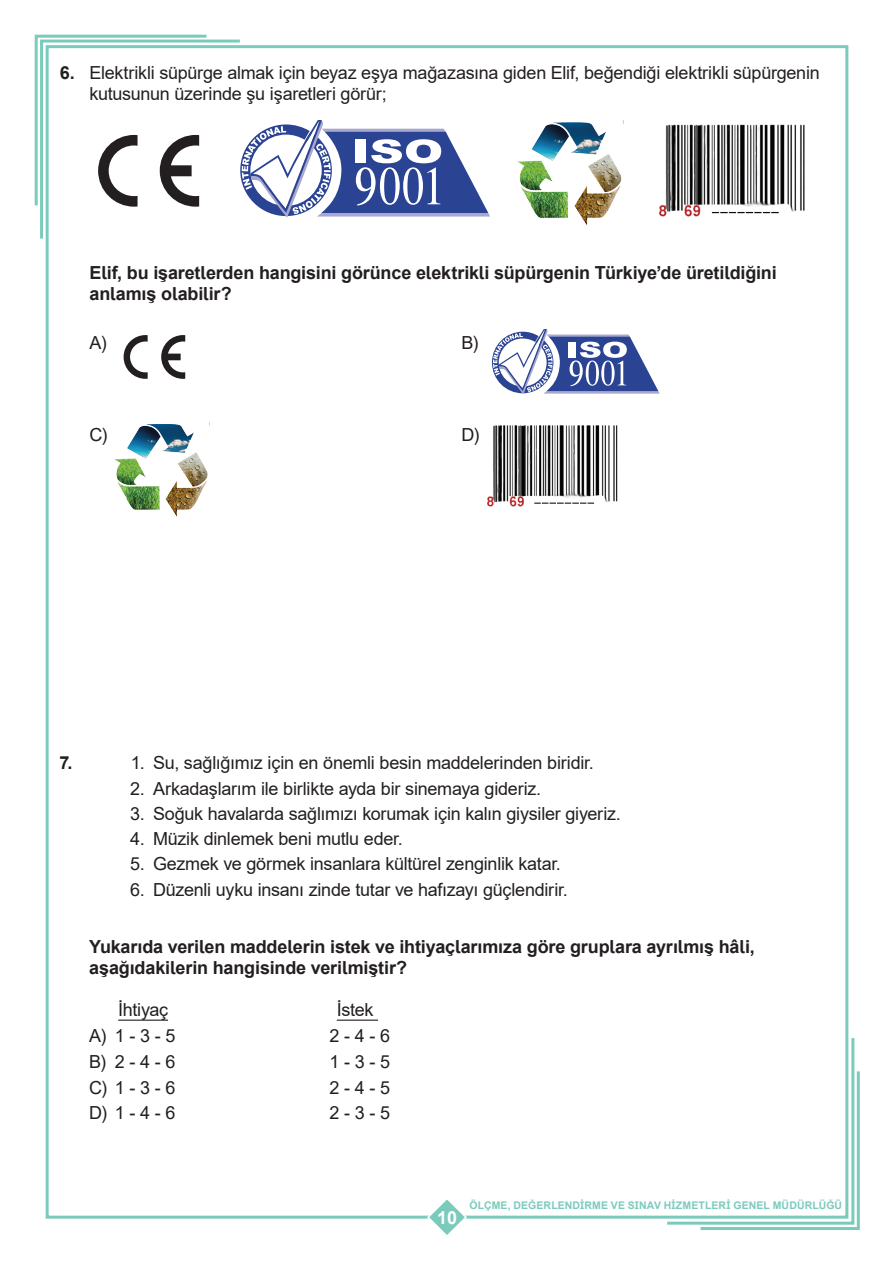
<style>
.page{position:relative;width:893px;height:1263px;background:#fff}
.page>*{position:absolute;margin:0;border:0;box-sizing:border-box;transform-origin:0 0}
.t1{font:18px/21px "Arial";letter-spacing:-.015em;color:#231f20}
.t2{font:700 18px/21px "Arial";letter-spacing:-.01em;color:#231f20}
.t3{font:700 18px "Arial";color:#fff}
.t4{font:700 10.5px "Arial";letter-spacing:.01em;color:#7bcbbc}
.s1{font-weight:700}
</style>
<div class="page">
<svg style="left:664px;top:1035px;width:196px;height:195px"></svg>
<svg style="left:426px;top:1200px;width:42px;height:35px"></svg>
<img style="left:659px;top:124px;width:146px;height:94px">
<img style="left:517px;top:121px;width:106px;height:105px">
<svg style="left:34px;top:34px;width:456px;height:208px"></svg>
<svg style="left:124px;top:335px;width:24px;height:44px"></svg>
<svg style="left:161px;top:335px;width:24px;height:44px"></svg>
<svg style="left:492px;top:329px;width:168px;height:65px"></svg>
<img style="left:115px;top:424px;width:93px;height:93px">
<img style="left:487px;top:425px;width:131px;height:82px">
<hr style="left:118px;top:1019px;width:50px;height:2px;background:#231f20">
<hr style="left:337px;top:1019px;width:41px;height:2px;background:#231f20">
<p class="t1" style="left:90px;top:62px;width:732px;text-indent:-30px"><span class="s1">6.</span> Elektrikli süpürge almak için beyaz eşya mağazasına giden Elif, beğendiği elektrikli süpürgenin kutusunun üzerinde şu işaretleri görür;</p>
<p class="t2" style="left:90px;top:262px;width:689px">Elif, bu işaretlerden hangisini görünce elektrikli süpürgenin Türkiye’de üretildiğini anlamış olabilir?</p>
<p class="t1" style="left:90px;top:332px;width:19px">A)</p>
<p class="t1" style="left:462px;top:332px;width:18px">B)</p>
<p class="t1" style="left:90px;top:424px;width:19px">C)</p>
<p class="t1" style="left:462px;top:424px;width:19px">D)</p>
<p class="t2" style="left:60px;top:753px;width:15px">7.</p>
<p class="t1" style="left:131px;top:752px;width:464px">1. Su, sağlığımız için en önemli besin maddelerinden biridir.</p>
<p class="t1" style="left:130px;top:777px;width:413px">2. Arkadaşlarım ile birlikte ayda bir sinemaya gideriz.</p>
<p class="t1" style="left:130px;top:803px;width:492px">3. Soğuk havalarda sağlımızı korumak için kalın giysiler giyeriz.</p>
<p class="t1" style="left:130px;top:828px;width:274px">4. Müzik dinlemek beni mutlu eder.</p>
<p class="t1" style="left:130px;top:853px;width:432px">5. Gezmek ve görmek insanlara kültürel zenginlik katar.</p>
<p class="t1" style="left:130px;top:878px;width:439px">6. Düzenli uyku insanı zinde tutar ve hafızayı güçlendirir.</p>
<p class="t2" style="left:89px;top:936px;width:667px">Yukarıda verilen maddelerin istek ve ihtiyaçlarımıza göre gruplara ayrılmış hâli, aşağıdakilerin hangisinde verilmiştir?</p>
<p class="t1" style="left:118px;top:999px;width:52px">İhtiyaç</p>
<p class="t1" style="left:337px;top:999px;width:38px">İstek</p>
<p class="t1" style="left:89px;top:1025px;width:88px">A) 1 - 3 - 5</p>
<p class="t1" style="left:330px;top:1025px;width:62px">2 - 4 - 6</p>
<p class="t1" style="left:89px;top:1051px;width:88px">B) 2 - 4 - 6</p>
<p class="t1" style="left:330px;top:1051px;width:62px">1 - 3 - 5</p>
<p class="t1" style="left:89px;top:1076px;width:88px">C) 1 - 3 - 6</p>
<p class="t1" style="left:330px;top:1076px;width:62px">2 - 4 - 5</p>
<p class="t1" style="left:89px;top:1102px;width:88px">D) 1 - 4 - 6</p>
<p class="t1" style="left:330px;top:1102px;width:62px">2 - 3 - 5</p>
<p class="t3" style="left:437px;top:1205px;width:22px">10</p>
<p class="t4" style="left:469px;top:1198px;width:374px">ÖLÇME, DEĞERLENDİRME VE SINAV HİZMETLERİ GENEL MÜDÜRLÜĞÜ</p>
</div>
